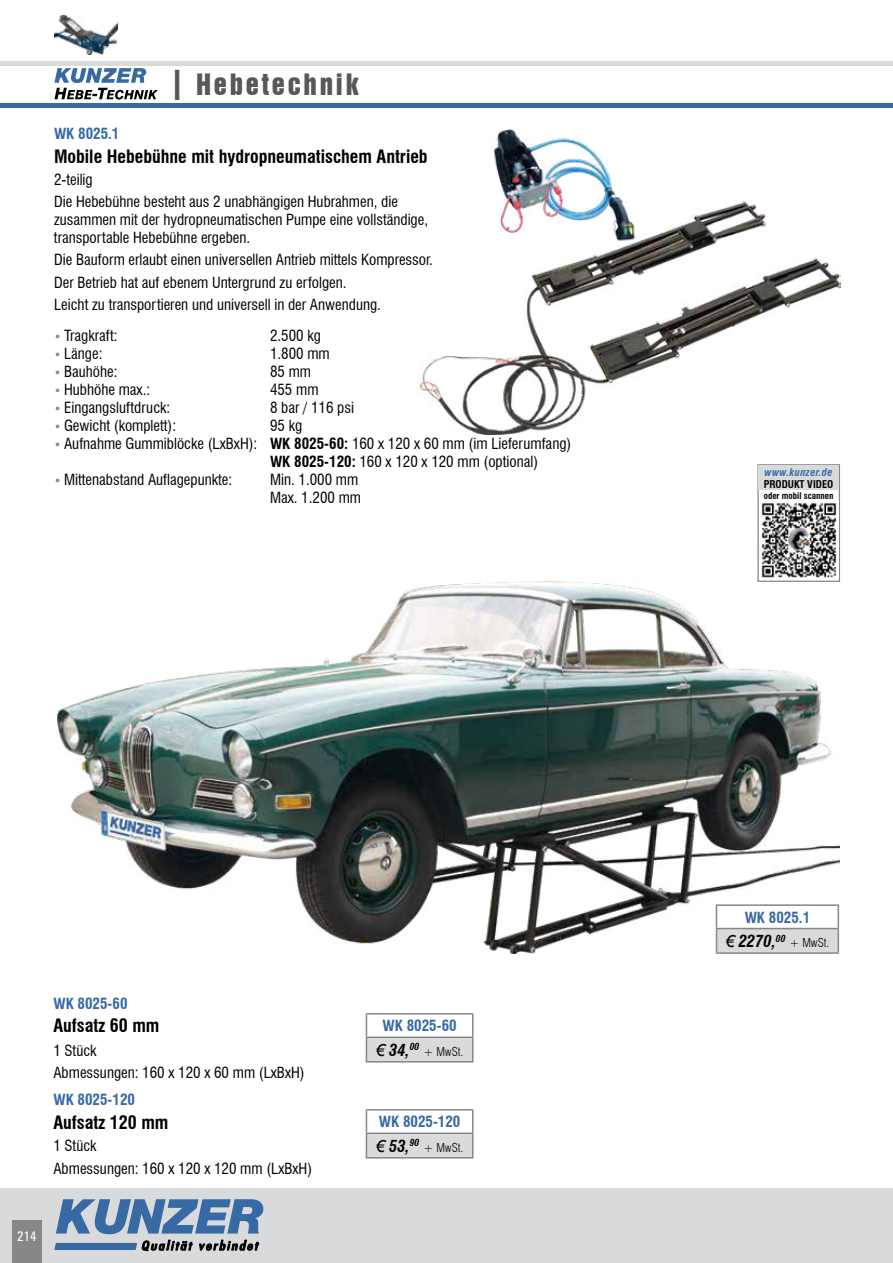
<style>
.page{position:relative;width:893px;height:1263px;background:#fff}
.page>*{position:absolute;margin:0;border:0;box-sizing:border-box;transform-origin:0 0}
.t1{font:27px "Swiss 921 BT Regular A";letter-spacing:.1em;color:#58585a}
.t2{font:700 condensed 18px "Swiss 721 BT";color:#000}
.t3{font:italic 700 condensed 16.5px "Swiss 721 BT";color:#000}
.t4{font:condensed 15px/22.2px "Swiss 721 BT";color:#000}
.t5{font:700 condensed 15px "Swiss 721 BT";color:#3769a5}
.t6{font:condensed 13.5px "Zurich BT";color:#fff}
.t7{font:300 condensed 12px "Swiss 721 BT";color:#000}
.t8{font:italic 700 condensed 10.5px "Swiss 721 BT";letter-spacing:.04em;color:#3769a5}
.t9{font:700 condensed 10.5px "Swiss 721 BT";color:#000}
.t10{font:700 condensed 9px "Swiss 721 BT";color:#000}
.s1{font-family:"Avant Garde IT Cby BT";font-weight:500;font-size:42px}
.s2{font-size:12px;color:#868789}
.s3{font-weight:700}
.s4{font-family:"Arial";font-weight:400;font-stretch:normal}
</style>
<div class="page">
<hr style="left:0;top:62px;width:893px;height:4px;background:#d9dadb">
<hr style="left:0;top:103px;width:893px;height:4px;background:#3769a5">
<div style="left:0;top:1188px;width:893px;height:75px;background:#d9dadb"></div>
<svg style="left:56px;top:1199px;width:208px;height:35px"></svg>
<svg style="left:54px;top:1240px;width:205px;height:11px"></svg>
<div style="left:12px;top:1220px;width:30px;height:43px;background:#868789"></div>
<svg style="left:54px;top:68px;width:104px;height:32px"></svg>
<img style="left:54px;top:16px;width:63px;height:38px">
<img style="left:58px;top:582px;width:781px;height:372px">
<div style="left:716px;top:905px;width:122px;height:23px;background:#fff"></div>
<div style="left:716px;top:928px;width:122px;height:25px;background:#d9dadb"></div>
<hr style="left:716px;top:904px;width:123px;height:2px;background:#868789">
<hr style="left:716px;top:928px;width:123px;height:1px;background:#868789">
<svg style="left:716px;top:906px;width:1px;height:46px"></svg>
<svg style="left:838px;top:906px;width:1px;height:46px"></svg>
<hr style="left:716px;top:952px;width:123px;height:2px;background:#868789">
<div style="left:366px;top:1133px;width:107px;height:25px;background:#d9dadb"></div>
<hr style="left:366px;top:1109px;width:107px;height:2px;background:#868789">
<hr style="left:366px;top:1132px;width:107px;height:2px;background:#868789">
<svg style="left:366px;top:1111px;width:1px;height:46px"></svg>
<svg style="left:472px;top:1111px;width:1px;height:46px"></svg>
<hr style="left:366px;top:1157px;width:107px;height:1px;background:#868789">
<div style="left:366px;top:1037px;width:107px;height:25px;background:#d9dadb"></div>
<hr style="left:366px;top:1013px;width:107px;height:2px;background:#868789">
<hr style="left:366px;top:1036px;width:107px;height:2px;background:#868789">
<svg style="left:366px;top:1015px;width:1px;height:46px"></svg>
<svg style="left:472px;top:1015px;width:1px;height:46px"></svg>
<hr style="left:366px;top:1061px;width:107px;height:1px;background:#868789">
<img style="left:421px;top:129px;width:419px;height:305px">
<div style="left:757px;top:464px;width:83px;height:118px;background:#fff;border:1px solid #868789"></div>
<div style="left:759px;top:465px;width:80px;height:25px;background:#d9dadb"></div>
<img style="left:760px;top:501px;width:77px;height:77px">
<h1 class="t1" style="left:172px;top:73px;width:188px"><span class="s1">I</span> Hebetechnik</h1>
<p class="t5" style="left:54px;top:127px;width:67px">WK 8025.1</p>
<p class="t2" style="left:54px;top:149px;width:375px">Mobile Hebebühne mit hydropneumatischem Antrieb</p>
<p class="t4" style="left:54px;top:170px;width:346px">2-teilig<br>Die Hebebühne besteht aus 2 unabhängigen Hubrahmen, die</p>
<p class="t4" style="left:54px;top:212px;width:376px;line-height:18px">zusammen mit der hydropneumatischen Pumpe eine vollständige, transportable Hebebühne ergeben.</p>
<p class="t4" style="left:54px;top:250px;width:380px">Die Bauform erlaubt einen universellen Antrieb mittels Kompressor.<br>Der Betrieb hat auf ebenem Untergrund zu erfolgen.<br>Leicht zu transportieren und universell in der Anwendung.</p>
<p class="t4" style="left:54px;top:325px;width:65px"><span class="s2">•</span> Tragkraft:</p>
<p class="t4" style="left:270px;top:325px;width:52px">2.500 kg</p>
<p class="t4" style="left:54px;top:343px;width:50px"><span class="s2">•</span> Länge:</p>
<p class="t4" style="left:270px;top:343px;width:61px">1.800 mm</p>
<p class="t4" style="left:54px;top:361px;width:65px"><span class="s2">•</span> Bauhöhe:</p>
<p class="t4" style="left:270px;top:361px;width:43px">85 mm</p>
<p class="t4" style="left:54px;top:379px;width:98px"><span class="s2">•</span> Hubhöhe max.:</p>
<p class="t4" style="left:270px;top:379px;width:50px">455 mm</p>
<p class="t4" style="left:54px;top:397px;width:118px"><span class="s2">•</span> Eingangsluftdruck:</p>
<p class="t4" style="left:270px;top:397px;width:86px">8 bar / 116 psi</p>
<p class="t4" style="left:54px;top:415px;width:124px"><span class="s2">•</span> Gewicht (komplett):</p>
<p class="t4" style="left:270px;top:415px;width:34px">95 kg</p>
<p class="t4" style="left:270px;top:436px;width:303px;line-height:18px;text-indent:-216px"><span class="s2">•</span> Aufnahme Gummiblöcke (LxBxH): <span class="s3">WK 8025-60:</span> 160 x 120 x 60 mm (im Lieferumfang)<br><span class="s3">WK 8025-120:</span> 160 x 120 x 120 mm (optional)</p>
<p class="t4" style="left:54px;top:469px;width:180px"><span class="s2">•</span> Mittenabstand Auflagepunkte:</p>
<p class="t4" style="left:270px;top:472px;width:93px;line-height:18px">Min. 1.000 mm<br>Max. 1.200 mm</p>
<p class="t8" style="left:764px;top:468px;width:70px">www.kunzer.de</p>
<p class="t9" style="left:764px;top:479px;width:71px">PRODUKT VIDEO</p>
<p class="t10" style="left:764px;top:492px;width:71px">oder mobil scannen</p>
<p class="t5" style="left:53px;top:997px;width:76px">WK 8025-60</p>
<p class="t2" style="left:53px;top:1018px;width:107px">Aufsatz 60 mm</p>
<p class="t4" style="left:53px;top:1041px;width:253px">1 Stück<br>Abmessungen: 160 x 120 x 60 mm (LxBxH)</p>
<p class="t5" style="left:53px;top:1094px;width:83px">WK 8025-120</p>
<p class="t2" style="left:53px;top:1115px;width:116px">Aufsatz 120 mm</p>
<p class="t4" style="left:53px;top:1136px;width:260px">1 Stück<br>Abmessungen: 160 x 120 x 120 mm (LxBxH)</p>
<p class="t6" style="left:17px;top:1229px;width:21px">214</p>
<p class="t5" style="left:382px;top:1019px;width:76px">WK 8025-60</p>
<p class="t3" style="left:376px;top:1043px;width:45px"><span class="s4">€</span> 34,<sup>00</sup></p>
<p class="t7" style="left:424px;top:1047px;width:41px">+ MwSt.</p>
<p class="t5" style="left:379px;top:1115px;width:83px">WK 8025-120</p>
<p class="t3" style="left:376px;top:1139px;width:45px"><span class="s4">€</span> 53,<sup>90</sup></p>
<p class="t7" style="left:424px;top:1143px;width:41px">+ MwSt.</p>
<p class="t5" style="left:745px;top:911px;width:67px">WK 8025.1</p>
<p class="t3" style="left:725px;top:934px;width:62px"><span class="s4">€</span> 2270,<sup>00</sup></p>
<p class="t7" style="left:790px;top:938px;width:41px">+ MwSt.</p>
</div>
